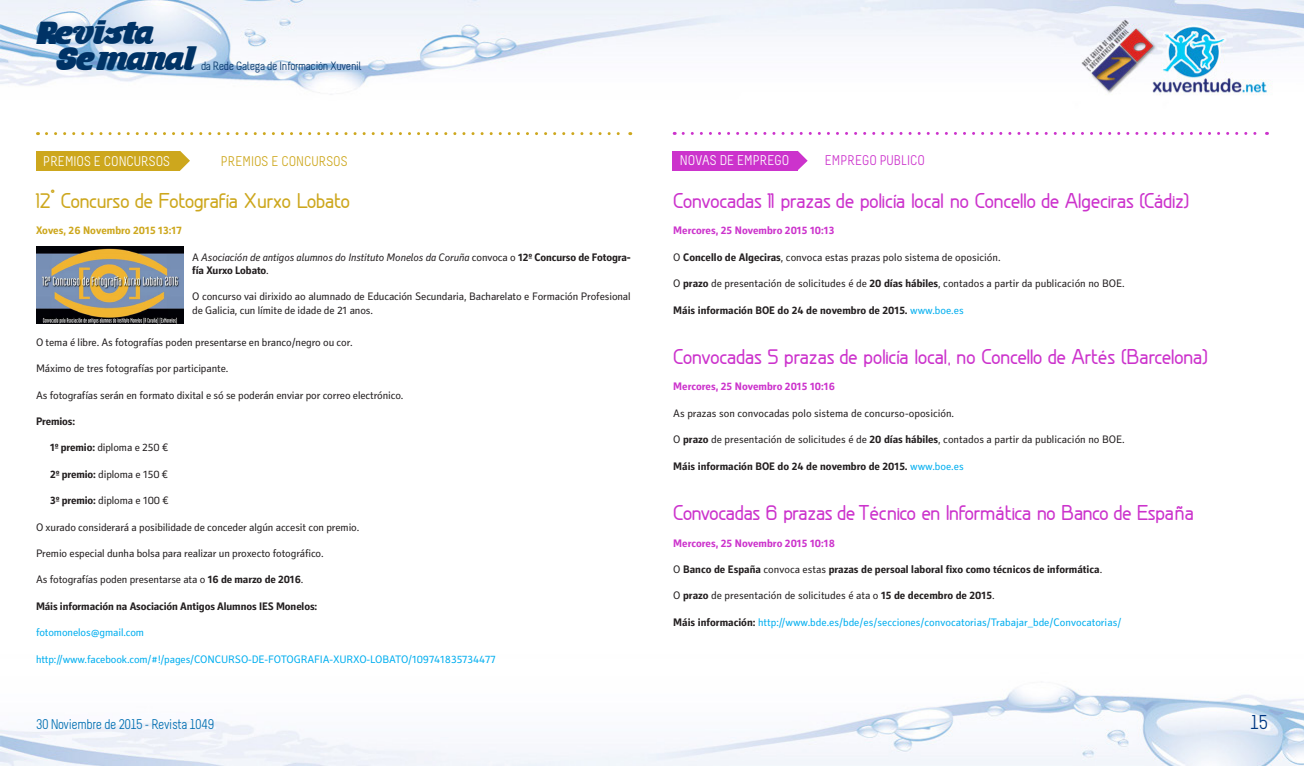
<style>
.page{position:relative;width:1304px;height:766px;background:#fff}
.page>*{position:absolute;margin:0;border:0;box-sizing:border-box;transform-origin:0 0}
.t1{font:33px/26px "Musa Ornata";letter-spacing:-.01em;color:#036}
.t2{font:700 20px "Greyscale Basic";letter-spacing:-.03em;color:#c3c}
.t3{font:700 20px "Greyscale Basic";letter-spacing:-.025em;color:#cda71d}
.t4{font:20px "Melbourne";color:#003882}
.t5{font:14px "Melbourne";color:#fff}
.t6{font:14px "Melbourne";letter-spacing:-.025em;color:#006fb2}
.t7{font:14px "Melbourne";color:#cda71d}
.t8{font:14px "Melbourne";color:#c3c}
.t9{font:12px "Melbourne";letter-spacing:-.025em;color:#036}
.t10{font:11px/13.2px "Secca Std Demo";letter-spacing:-.01em;color:#231f20}
.t11{font:700 11px "Secca Std Demo";color:#231f20}
.t12{font:11px "Secca Std Demo";letter-spacing:-.01em;color:#00aeef}
.t13{font:italic 11px/13.2px "Secca Std Demo";letter-spacing:-.01em;color:#231f20}
.t14{font:700 11px "Secca Std Demo";color:#c3c}
.t15{font:700 11px "Secca Std Demo";color:#cda71d}
.s1{font-style:normal}
.s2{font-weight:700;font-style:normal}
.s3{font-weight:700}
.s4{font-weight:400;color:#00aeef}
.s5{font-weight:400}
.s6{font-weight:700;color:#231f20}
</style>
<div class="page">
<img style="left:0;top:0;width:1304px;height:765px">
<div style="left:96px;top:151px;width:84px;height:20px;background:#cda71d"></div>
<svg style="left:180px;top:151px;width:10px;height:20px"></svg>
<svg style="left:46px;top:132px;width:585px;height:3px"></svg>
<div style="left:36px;top:151px;width:84px;height:20px;background:#cda71d"></div>
<svg style="left:683px;top:132px;width:584px;height:3px"></svg>
<div style="left:673px;top:150px;width:125px;height:20px;background:#c3c"></div>
<svg style="left:787px;top:151px;width:21px;height:20px"></svg>
<img style="left:36px;top:246px;width:148px;height:77px">
<h1 class="t1" style="left:55px;top:19px;width:142px;text-indent:-19px">Revista<br>Semanal</h1>
<p class="t9" style="left:201px;top:59px;width:162px">da Rede Galega de Información Xuvenil</p>
<p class="t5" style="left:43px;top:153px;width:127px">PREMIOS E CONCURSOS</p>
<p class="t7" style="left:221px;top:153px;width:127px">PREMIOS E CONCURSOS</p>
<h2 class="t3" style="left:36px;top:188px;width:316px">12º Concurso de Fotografía Xurxo Lobato</h2>
<p class="t15" style="left:36px;top:224px;width:147px">Xoves, 26 Novembro 2015 13:17</p>
<p class="t13" style="left:192px;top:251px;width:440px"><span class="s1">A</span> Asociación de antigos alumnos do Instituto Monelos da Coruña <span class="s1">convoca o</span> <span class="s2">12º Concurso de Fotogra&shy;fía Xurxo Lobato</span><span class="s1">.</span></p>
<p class="t10" style="left:192px;top:290px;width:440px">O concurso vai dirixido ao alumnado de Educación Secundaria, Bacharelato e Formación Profesional de Galicia, cun límite de idade de 21 anos.</p>
<p class="t10" style="left:36px;top:335px;width:318px">O tema é libre. As fotografías poden presentarse en branco/negro ou cor.</p>
<p class="t10" style="left:36px;top:362px;width:194px">Máximo de tres fotografías por participante.</p>
<p class="t10" style="left:36px;top:388px;width:369px">As fotografías serán en formato dixital e só se poderán enviar por correo electrónico.</p>
<p class="t11" style="left:36px;top:415px;width:41px">Premios:</p>
<p class="t10" style="left:50px;top:441px;width:120px"><span class="s3">1º premio:</span> diploma e 250 €</p>
<p class="t10" style="left:50px;top:467px;width:120px"><span class="s3">2º premio:</span> diploma e 150 €</p>
<p class="t10" style="left:50px;top:494px;width:120px"><span class="s3">3º premio:</span> diploma e 100 €</p>
<p class="t10" style="left:36px;top:520px;width:325px">O xurado considerará a posibilidade de conceder algún accesit con premio.</p>
<p class="t10" style="left:36px;top:547px;width:289px">Premio especial dunha bolsa para realizar un proxecto fotográfico.</p>
<p class="t10" style="left:36px;top:573px;width:269px">As fotografías poden presentarse ata o <span class="s3">16 de marzo de 2016</span>.</p>
<p class="t11" style="left:36px;top:599px;width:283px">Máis información na Asociación Antigos Alumnos IES Monelos:</p>
<p class="t12" style="left:36px;top:626px;width:110px">fotomonelos@gmail.com</p>
<p class="t12" style="left:36px;top:652px;width:461px">http://www.facebook.com/#!/pages/CONCURSO-DE-FOTOGRAFIA-XURXO-LOBATO/109741835734477</p>
<p class="t5" style="left:680px;top:153px;width:66px">novas DE emprego</p>
<p class="t8" style="left:825px;top:153px;width:16px">Emprego</p>
<p class="t8" style="left:880px;top:153px;width:14px">Publi</p>
<p class="t8" style="left:910px;top:153px;width:14px">co</p>
<h2 class="t2" style="left:673px;top:188px;width:518px">Convocadas 11 prazas de policía local no Concello de Algeciras (Cádiz)</h2>
<p class="t14" style="left:673px;top:224px;width:163px">Mercores, 25 Novembro 2015 10:13</p>
<p class="t10" style="left:673px;top:251px;width:329px">O <span class="s3">Concello de Algeciras</span>, convoca estas prazas polo sistema de oposición.</p>
<p class="t10" style="left:673px;top:277px;width:453px">O <span class="s3">prazo</span> de presentación de solicitudes é de <span class="s3">20 días hábiles</span>, contados a partir da publicación no BOE.</p>
<p class="t11" style="left:673px;top:303px;width:292px">Máis información BOE do 24 de novembro de 2015. <span class="s4">www.boe.es</span></p>
<h2 class="t2" style="left:673px;top:344px;width:537px">Convocadas 5 prazas de policía local, no Concello de Artés (Barcelona)</h2>
<p class="t14" style="left:673px;top:380px;width:163px">Mercores, 25 Novembro 2015 10:16</p>
<p class="t10" style="left:673px;top:407px;width:282px">As prazas son convocadas polo sistema de concurso-oposición.</p>
<p class="t10" style="left:673px;top:433px;width:453px">O <span class="s3">prazo</span> de presentación de solicitudes é de <span class="s3">20 días hábiles</span>, contados a partir da publicación no BOE.</p>
<p class="t11" style="left:673px;top:459px;width:292px">Máis información BOE do 24 de novembro de 2015. <span class="s4">www.boe.es</span></p>
<h2 class="t2" style="left:673px;top:500px;width:523px">Convocadas 6 prazas de Técnico en Informática no Banco de España</h2>
<p class="t14" style="left:673px;top:536px;width:163px">Mercores, 25 Novembro 2015 10:18</p>
<p class="t11" style="left:673px;top:563px;width:430px"><span class="s5">O</span> Banco de España <span class="s5">convoca estas</span> prazas de persoal laboral fixo como técnicos de informática<span class="s5">.</span></p>
<p class="t10" style="left:673px;top:589px;width:323px">O <span class="s3">prazo</span> de presentación de solicitudes é ata o <span class="s3">15 de decembro de 2015</span>.</p>
<p class="t12" style="left:673px;top:615px;width:450px"><span class="s6">Máis información:</span> http://www.bde.es/bde/es/secciones/convocatorias/Trabajar_bde/Convocatorias/</p>
<p class="t6" style="left:36px;top:717px;width:180px">30 Noviembre de 2015 - Revista 1049</p>
<h2 class="t4" style="left:1251px;top:711px;width:19px">15</h2>
</div>
